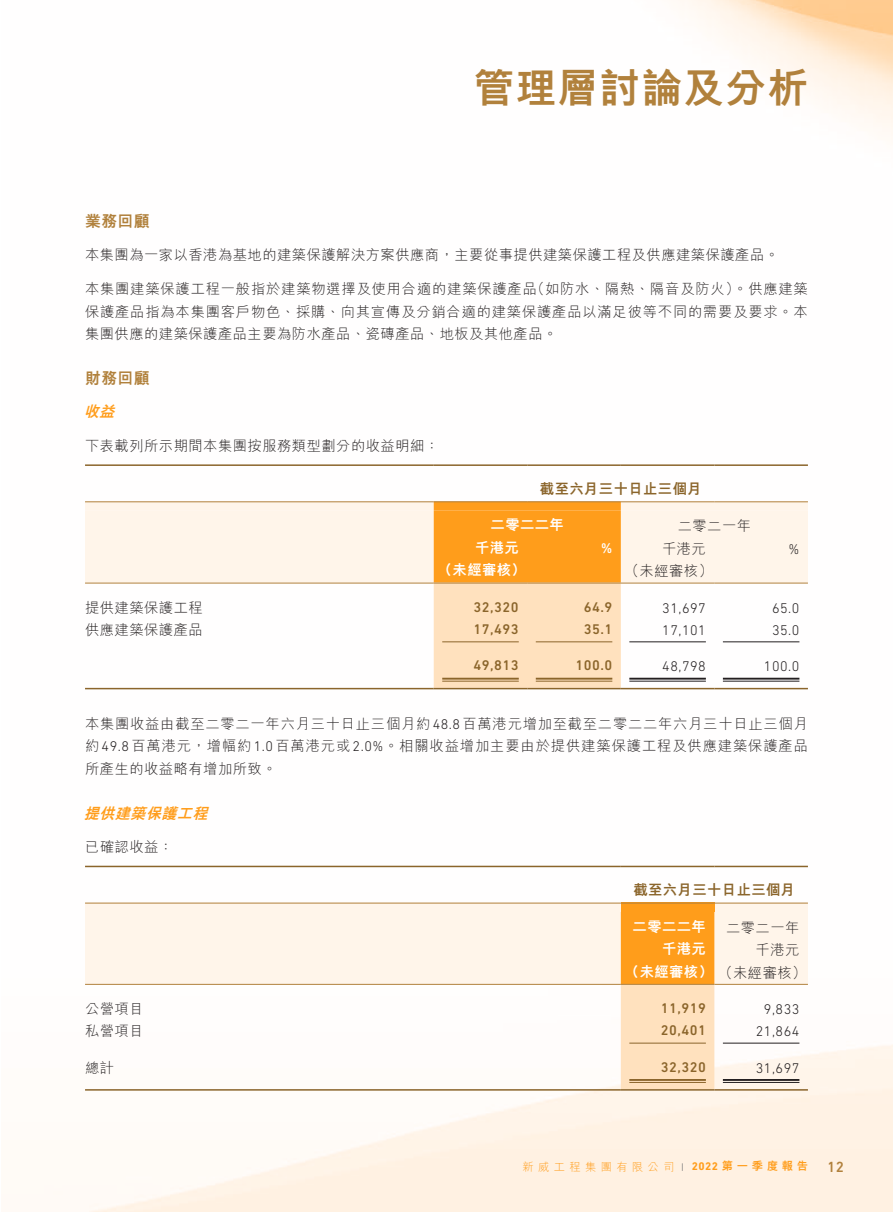
<style>
.page{position:relative;width:893px;height:1212px;background:#fff}
.page>*{position:absolute;margin:0;border:0;box-sizing:border-box;transform-origin:0 0}
.t1{font:800 40.5px "M Hei HK";letter-spacing:.035em;color:#b1813c}
._3__標題{font:800 15.75px "M Hei HK";letter-spacing:.035em;color:#b1813c}
._4__副標題{font:italic 800 15px "M Hei HK";color:#ff9d1b}
.t2{font:500 15px "DIN Next LT Pro";color:#b1813c}
._1__內文{font:300 14.25px/22.5px "M Hei HK";letter-spacing:.035em;color:#231f20;text-align:justify}
._1__內文-2{font:300 14.25px/22.5px "M Hei HK";letter-spacing:.06em;color:#231f20}
._1__內文-3{font:300 14.25px "DIN Next LT Pro";letter-spacing:.035em;color:#231f20}
._1__內文-4{font:500 14.25px "DIN Next LT Pro";letter-spacing:.035em;color:#8b652b}
._1__內文-5{font:800 14.25px "M Hei HK";letter-spacing:.035em;color:#fff}
._1__內文-6{font:800 14.25px "M Hei HK";letter-spacing:.035em;color:#8b652b}
._1__內文-7{font:500 14.25px "DIN Next LT Pro";color:#fff}
.t3{font:800 11.25px "M Hei HK";letter-spacing:.33em;color:#ff9d1b}
.t4{font:300 11.25px "M Hei HK";letter-spacing:.39em;color:#ff9d1b}
.t5{font:300 7.5px "M Hei HK";color:#6c6d70}
.s1{font-family:"DIN Next LT Pro"}
.s2{font-weight:300;color:#231f20}
.s3{font-family:"DIN Next LT Pro";font-weight:700}
</style>
<div class="page">
<img style="left:85px;top:0;width:808px;height:1212px">
<svg style="left:85px;top:502px;width:723px;height:186px"></svg>
<hr style="left:85px;top:464px;width:349px;height:2px;background:#8b652b">
<hr style="left:434px;top:464px;width:93px;height:2px;background:#8b652b">
<hr style="left:527px;top:464px;width:94px;height:2px;background:#8b652b">
<hr style="left:621px;top:464px;width:93px;height:2px;background:#8b652b">
<hr style="left:714px;top:464px;width:94px;height:2px;background:#8b652b">
<hr style="left:85px;top:501px;width:349px;height:1px;background:#b1813c">
<hr style="left:434px;top:501px;width:93px;height:1px;background:#b1813c">
<hr style="left:527px;top:501px;width:94px;height:1px;background:#b1813c">
<hr style="left:621px;top:501px;width:93px;height:1px;background:#b1813c">
<hr style="left:714px;top:501px;width:94px;height:1px;background:#b1813c">
<hr style="left:85px;top:583px;width:349px;height:1px;background:#b1813c">
<hr style="left:434px;top:583px;width:93px;height:1px;background:#b1813c">
<hr style="left:527px;top:583px;width:94px;height:1px;background:#b1813c">
<hr style="left:621px;top:583px;width:93px;height:1px;background:#b1813c">
<hr style="left:714px;top:583px;width:94px;height:1px;background:#b1813c">
<hr style="left:442px;top:641px;width:77px;height:1px;background:#8b652b">
<hr style="left:536px;top:641px;width:76px;height:1px;background:#8b652b">
<hr style="left:629px;top:641px;width:77px;height:1px;background:#231f20">
<hr style="left:723px;top:641px;width:76px;height:1px;background:#231f20">
<hr style="left:442px;top:678px;width:77px;height:2px;background:#8b652b">
<hr style="left:442px;top:681px;width:77px;height:1px;background:#8b652b">
<hr style="left:536px;top:678px;width:76px;height:2px;background:#8b652b">
<hr style="left:536px;top:681px;width:76px;height:1px;background:#8b652b">
<hr style="left:629px;top:678px;width:77px;height:2px;background:#231f20">
<hr style="left:629px;top:681px;width:77px;height:1px;background:#231f20">
<hr style="left:723px;top:678px;width:76px;height:2px;background:#231f20">
<hr style="left:723px;top:681px;width:76px;height:1px;background:#231f20">
<hr style="left:85px;top:688px;width:349px;height:1px;background:#8b652b">
<hr style="left:434px;top:688px;width:93px;height:1px;background:#8b652b">
<hr style="left:527px;top:688px;width:94px;height:1px;background:#8b652b">
<hr style="left:621px;top:688px;width:93px;height:1px;background:#8b652b">
<hr style="left:714px;top:688px;width:94px;height:1px;background:#8b652b">
<svg style="left:85px;top:904px;width:723px;height:185px"></svg>
<hr style="left:85px;top:866px;width:536px;height:1px;background:#8b652b">
<hr style="left:621px;top:866px;width:93px;height:1px;background:#8b652b">
<hr style="left:714px;top:866px;width:94px;height:1px;background:#8b652b">
<hr style="left:85px;top:903px;width:536px;height:1px;background:#b1813c">
<hr style="left:621px;top:903px;width:93px;height:1px;background:#b1813c">
<hr style="left:714px;top:903px;width:94px;height:1px;background:#b1813c">
<hr style="left:85px;top:984px;width:536px;height:1px;background:#b1813c">
<hr style="left:621px;top:984px;width:93px;height:1px;background:#b1813c">
<hr style="left:714px;top:984px;width:94px;height:1px;background:#b1813c">
<hr style="left:629px;top:1043px;width:77px;height:1px;background:#8b652b">
<hr style="left:723px;top:1043px;width:76px;height:1px;background:#231f20">
<hr style="left:629px;top:1079px;width:77px;height:2px;background:#8b652b">
<hr style="left:629px;top:1082px;width:77px;height:1px;background:#8b652b">
<hr style="left:723px;top:1079px;width:76px;height:2px;background:#231f20">
<hr style="left:723px;top:1082px;width:76px;height:1px;background:#231f20">
<hr style="left:85px;top:1089px;width:536px;height:1px;background:#8b652b">
<hr style="left:621px;top:1089px;width:93px;height:1px;background:#8b652b">
<hr style="left:714px;top:1089px;width:94px;height:1px;background:#8b652b">
<h1 class="t1" style="left:474px;top:67px;width:335px">管理層討論及分析</h1>
<p class="_3__標題" style="left:85px;top:213px;width:66px">業務回顧</p>
<p class="_1__內文" style="left:85px;top:243px;width:696px">本集團為一家以香港為基地的建築保護解決方案供應商，主要從事提供建築保護工程及供應建築保護產品。</p>
<p class="_1__內文-2" style="left:530px;top:278px;width:279px">（如防水、隔熱、隔音及防火）。供應建築</p>
<p class="_1__內文-2" style="left:85px;top:278px;width:724px">本集團建築保護工程一般指於建築物選擇及使用合適的建築保護產品<br>保護產品指為本集團客戶物色、採購、向其宣傳及分銷合適的建築保護產品以滿足彼等不同的需要及要求。本集團供應的建築保護產品主要為防水產品、瓷磚產品、地板及其他產品。</p>
<p class="_3__標題" style="left:85px;top:371px;width:66px">財務回顧</p>
<p class="_4__副標題" style="left:84px;top:404px;width:36px">收益</p>
<p class="_1__內文" style="left:85px;top:434px;width:356px">下表載列所示期間本集團按服務類型劃分的收益明細：</p>
<p class="_1__內文-6" style="left:540px;top:482px;width:163px">截至六月三十日止三個月</p>
<p class="_1__內文" style="left:678px;top:515px;width:75px">二零二一年</p>
<p class="_1__內文-5" style="left:491px;top:518px;width:75px">二零二二年</p>
<p class="_1__內文" style="left:85px;top:596px;width:119px">提供建築保護工程</p>
<p class="_1__內文" style="left:85px;top:618px;width:119px">供應建築保護產品</p>
<p class="_1__內文-5" style="left:475px;top:540px;width:45px">千港元</p>
<p class="_1__內文-7" style="left:601px;top:540px;width:13px">%</p>
<p class="_1__內文" style="left:662px;top:537px;width:45px">千港元</p>
<p class="_1__內文-3" style="left:788px;top:541px;width:12px">%</p>
<p class="_1__內文-5" style="left:438px;top:563px;width:89px">（未經審核）</p>
<p class="_1__內文" style="left:625px;top:560px;width:90px">（未經審核(</p>
<p class="_1__內文-4" style="left:474px;top:598px;width:47px">32,320</p>
<p class="_1__內文-4" style="left:584px;top:598px;width:30px">64.9</p>
<p class="_1__內文-3" style="left:662px;top:600px;width:45px">31,697</p>
<p class="_1__內文-3" style="left:772px;top:600px;width:29px">65.0</p>
<p class="_1__內文-4" style="left:474px;top:621px;width:47px">17,493</p>
<p class="_1__內文-4" style="left:584px;top:621px;width:30px">35.1</p>
<p class="_1__內文-3" style="left:662px;top:622px;width:45px">17,101</p>
<p class="_1__內文-3" style="left:772px;top:622px;width:29px">35.0</p>
<p class="_1__內文-4" style="left:474px;top:657px;width:47px">49,813</p>
<p class="_1__內文-4" style="left:575px;top:657px;width:38px">100.0</p>
<p class="_1__內文-3" style="left:662px;top:658px;width:45px">48,798</p>
<p class="_1__內文-3" style="left:764px;top:658px;width:37px">100.0</p>
<p class="_1__內文" style="left:85px;top:712px;width:724px">本集團收益由截至二零二一年六月三十日止三個月約<span class="s1">48.8</span>百萬港元增加至截至二零二二年六月三十日止三個月約<span class="s1">49.8</span>百萬港元，增幅約<span class="s1">1.0</span>百萬港元或<span class="s1">2.0%</span>。相關收益增加主要由於提供建築保護工程及供應建築保護產品所產生的收益略有增加所致。</p>
<p class="_4__副標題" style="left:84px;top:806px;width:129px">提供建築保護工程</p>
<p class="_1__內文" style="left:85px;top:835px;width:90px">已確認收益：</p>
<p class="_1__內文-6" style="left:633px;top:883px;width:163px">截至六月三十日止三個月</p>
<p class="_1__內文" style="left:726px;top:916px;width:75px">二零二一年</p>
<p class="_1__內文-5" style="left:633px;top:919px;width:75px">二零二二年</p>
<p class="_1__內文" style="left:85px;top:997px;width:60px">公營項目</p>
<p class="_1__內文-5" style="left:662px;top:941px;width:45px">千港元</p>
<p class="_1__內文-5" style="left:625px;top:964px;width:183px">（未經審核）<span class="s2">（未經審核(</span></p>
<p class="_1__內文-3" style="left:764px;top:1001px;width:37px">9,833</p>
<p class="_1__內文" style="left:756px;top:938px;width:45px">千港元</p>
<p class="_1__內文-4" style="left:661px;top:1000px;width:47px">11,919</p>
<p class="_1__內文" style="left:85px;top:1020px;width:60px">私營項目</p>
<p class="_1__內文-4" style="left:661px;top:1022px;width:47px">20,401</p>
<p class="_1__內文-3" style="left:756px;top:1023px;width:45px">21,864</p>
<p class="_1__內文" style="left:85px;top:1056px;width:31px">總計</p>
<p class="_1__內文-4" style="left:661px;top:1058px;width:47px">32,320</p>
<p class="_1__內文-3" style="left:756px;top:1060px;width:45px">31,697</p>
<p class="t4" style="left:523px;top:1161px;width:153px">新威工程集團有限公司</p>
<p class="t5" style="left:679px;top:1163px;width:9px">｜</p>
<p class="t3" style="left:692px;top:1160px;width:117px"><span class="s3">2022</span>第一季度報告</p>
<p class="t2" style="left:827px;top:1158px;width:18px">12</p>
</div>
